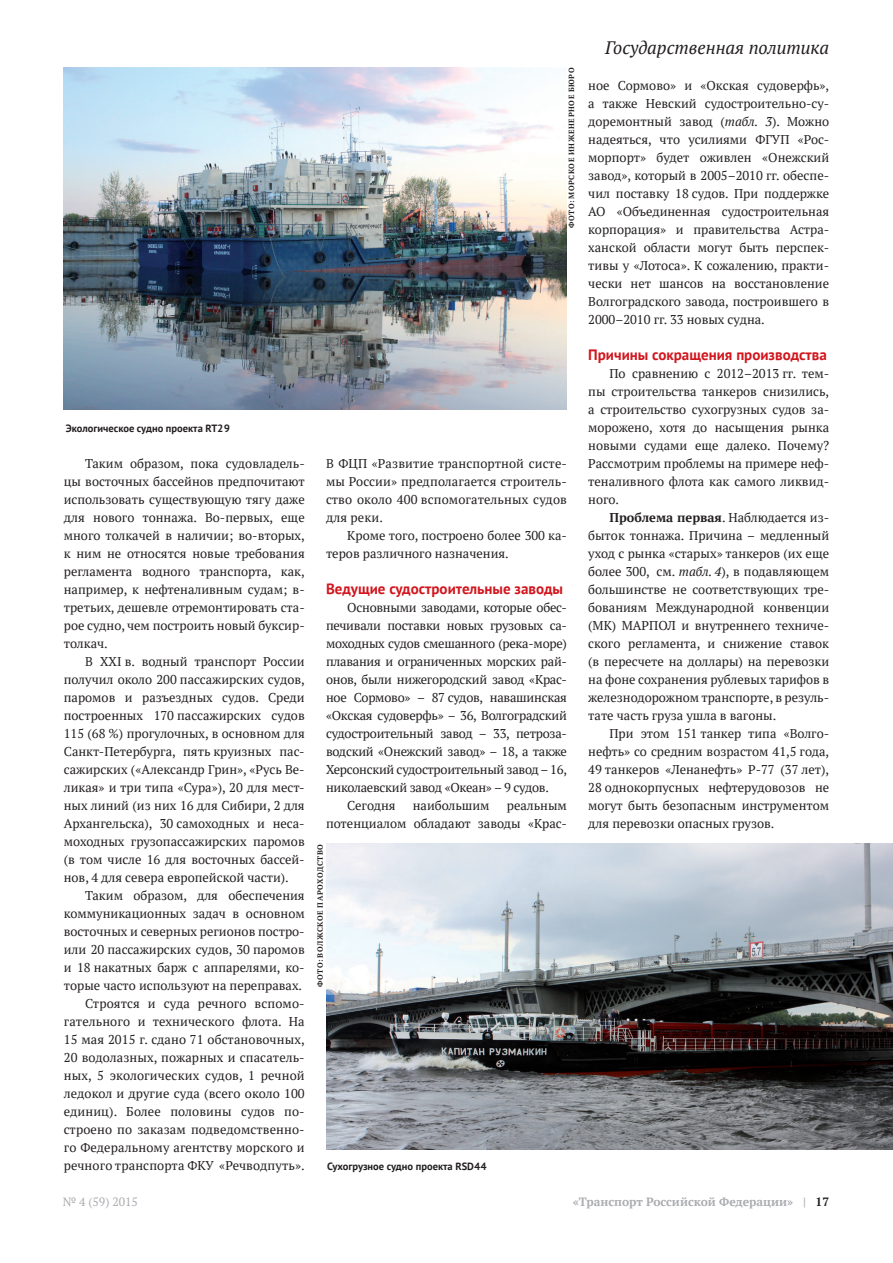
<style>
.page{position:relative;width:893px;height:1263px;background:#fff}
.page>*{position:absolute;margin:0;border:0;box-sizing:border-box;transform-origin:0 0}
.t1{font:italic 18px "PT Serif";color:#231f20}
.t2{font:700 15px "PT Sans";color:#d1161e}
.t3{font:12.75px/18px "PT Serif";color:#231f20;text-align:justify}
.t4{font:12.75px "PT Serif";letter-spacing:-.02em;color:#231f20}
.t5{font:700 12px "PT Serif";color:#acadb1}
.t6{font:12px "PT Serif";color:#acadb1}
.t7{font:700 10.5px "PT Sans";color:#231f20}
.t8{font:700 7.5px "PT Serif";letter-spacing:.08em;color:#231f20}
.s1{font-style:italic}
.s2{font-weight:700}
.s3{color:#231f20}
</style>
<div class="page">
<img style="left:326px;top:844px;width:567px;height:305px">
<img style="left:64px;top:68px;width:503px;height:341px">
<p class="t8" style="left:566px;top:228px;width:161px;rotate:-90deg">Фото: Морское Инженерное Бюро</p>
<p class="t7" style="left:66px;top:421px;width:166px">Экологическое судно проекта RT29</p>
<p class="t3" style="left:64px;top:454px;width:242px;text-indent:21px">Таким образом, пока судовладель&shy;цы восточных бассейнов предпочитают использовать существующую тягу даже для нового тоннажа. Во-первых, еще много толкачей в наличии; во-вторых, к ним не относятся новые требования регламента водного транспорта, как, например, к нефтеналивным судам; в&shy;третьих, дешевле отремонтировать ста&shy;рое судно, чем построить новый буксир&shy;толкач.</p>
<p class="t3" style="left:64px;top:652px;width:242px;text-indent:21px">В XXI в. водный транспорт России получил около 200 пассажирских судов, паромов и разъездных судов. Среди построенных 170 пассажирских судов 115 (68 %) прогулочных, в основном для Санкт-Петербурга, пять круизных пас&shy;сажирских («Александр Грин», «Русь Ве&shy;ликая» и три типа «Сура»), 20 для мест&shy;ных линий (из них 16 для Сибири, 2 для Архангельска), 30 самоходных и неса&shy;моходных грузопассажирских паромов (в том числе 16 для восточных бассей&shy;нов, 4 для севера европейской части).</p>
<p class="t3" style="left:64px;top:886px;width:242px;text-align:right">Таким образом, для обеспечения коммуникационных задач в основном восточных и северных регионов постро&shy;или 20 пассажирских судов, 30 паромов и 18 накатных барж с аппарелями, ко&shy;торые часто используют на переправах.<br>Строятся и суда речного вспомо&shy;гательного и технического флота. На 15 мая 2015 г. сдано 71 обстановочных, 20 водолазных, пожарных и спасатель&shy;ных, 5 экологических судов, 1 речной ледокол и другие суда (всего около 100 единиц). Более половины судов по&shy;строено по заказам подведомственно&shy;го Федеральному агентству морского и речного транспорта ФКУ «Речводпуть».</p>
<p class="t3" style="left:326px;top:454px;width:242px">В ФЦП «Развитие транспортной систе&shy;мы России» предполагается строитель&shy;ство около 400 вспомогательных судов для реки.</p>
<p class="t3" style="left:326px;top:526px;width:242px;text-indent:21px">Кроме того, построено более 300 ка&shy;теров различного назначения.</p>
<p class="t2" style="left:326px;top:579px;width:239px">Ведущие судостроительные заводы</p>
<p class="t4" style="left:347px;top:599px;width:221px">Основными заводами, которые обес-</p>
<p class="t4" style="left:326px;top:617px;width:242px">печивали поставки новых грузовых са-</p>
<p class="t4" style="left:326px;top:635px;width:242px">моходных судов смешанного (река-море)</p>
<p class="t4" style="left:326px;top:653px;width:242px">плавания и ограниченных морских рай-</p>
<p class="t4" style="left:326px;top:671px;width:242px">онов, были нижегородский завод «Крас-</p>
<p class="t4" style="left:326px;top:689px;width:242px">ное Сормово» – 87 судов, навашинская</p>
<p class="t4" style="left:326px;top:707px;width:242px">«Окская судоверфь» – 36, Волгоградский</p>
<p class="t4" style="left:326px;top:725px;width:242px">судостроительный завод – 33, петроза-</p>
<p class="t4" style="left:326px;top:743px;width:242px">водский «Онежский завод» – 18, а также</p>
<p class="t4" style="left:326px;top:761px;width:242px">Херсонский судостроительный завод – 16,</p>
<p class="t4" style="left:326px;top:779px;width:224px">николаевский завод «Океан» – 9 судов.</p>
<p class="t3" style="left:347px;top:796px;width:50px">Сегодня</p>
<p class="t3" style="left:413px;top:796px;width:78px">наибольшим</p>
<p class="t3" style="left:326px;top:796px;width:242px;text-align:right">реальным<br>потенциалом обладают заводы «Крас-</p>
<p class="t8" style="left:315px;top:986px;width:143px;rotate:-90deg">Фото: Волжское пароходство</p>
<p class="t7" style="left:327px;top:1159px;width:161px">Сухогрузное судно проекта RSD44</p>
<h1 class="t1" style="left:605px;top:36px;width:226px">Государственная политика</h1>
<p class="t3" style="left:588px;top:76px;width:242px">ное Сормово» и «Окская судоверфь», а также Невский судостроительно-су&shy;доремонтный завод (<span class="s1">табл. 3</span>). Можно надеяться, что усилиями ФГУП «Рос&shy;морпорт» будет оживлен «Онежский завод», который в 2005–2010 гг. обеспе&shy;чил поставку 18 судов. При поддержке АО «Объединенная судостроительная корпорация» и правительства Астра&shy;ханской области могут быть перспек&shy;тивы у «Лотоса». К сожалению, практи&shy;чески нет шансов на восстановление Волгоградского завода, построившего в 2000–2010 гг. 33 новых судна.</p>
<p class="t2" style="left:588px;top:345px;width:240px">Причины сокращения производства</p>
<p class="t3" style="left:588px;top:364px;width:242px;text-indent:21px">По сравнению с 2012–2013 гг. тем&shy;пы строительства танкеров снизились, а строительство сухогрузных судов за&shy;морожено, хотя до насыщения рынка новыми судами еще далеко. Почему?<br>Рассмотрим проблемы на примере неф&shy;теналивного флота как самого ликвид&shy;ного.</p>
<p class="t3" style="left:588px;top:508px;width:242px;text-indent:21px"><span class="s2">Проблема первая</span>. Наблюдается из&shy;быток тоннажа. Причина – медленный уход с рынка «старых» танкеров (их еще более 300, см. <span class="s1">табл. 4</span>), в подавляющем большинстве не соответствующих тре&shy;бованиям Международной конвенции (МК) МАРПОЛ и внутреннего техниче&shy;ского регламента, и снижение ставок (в пересчете на доллары) на перевозки на фоне сохранения рублевых тарифов в железнодорожном транспорте, в резуль&shy;тате часть груза ушла в вагоны.</p>
<p class="t3" style="left:588px;top:724px;width:242px;text-indent:21px">При этом 151 танкер типа «Волго&shy;нефть» со средним возрастом 41,5 года, 49 танкеров «Ленанефть» Р-77 (37 лет), 28 однокорпусных нефтерудовозов не могут быть безопасным инструментом для перевозки опасных грузов.</p>
<p class="t6" style="left:63px;top:1194px;width:77px">№ 4 (59) 2015</p>
<p class="t5" style="left:573px;top:1194px;width:258px">«Транспорт Российской Федерации» | <span class="s3">17</span></p>
</div>
